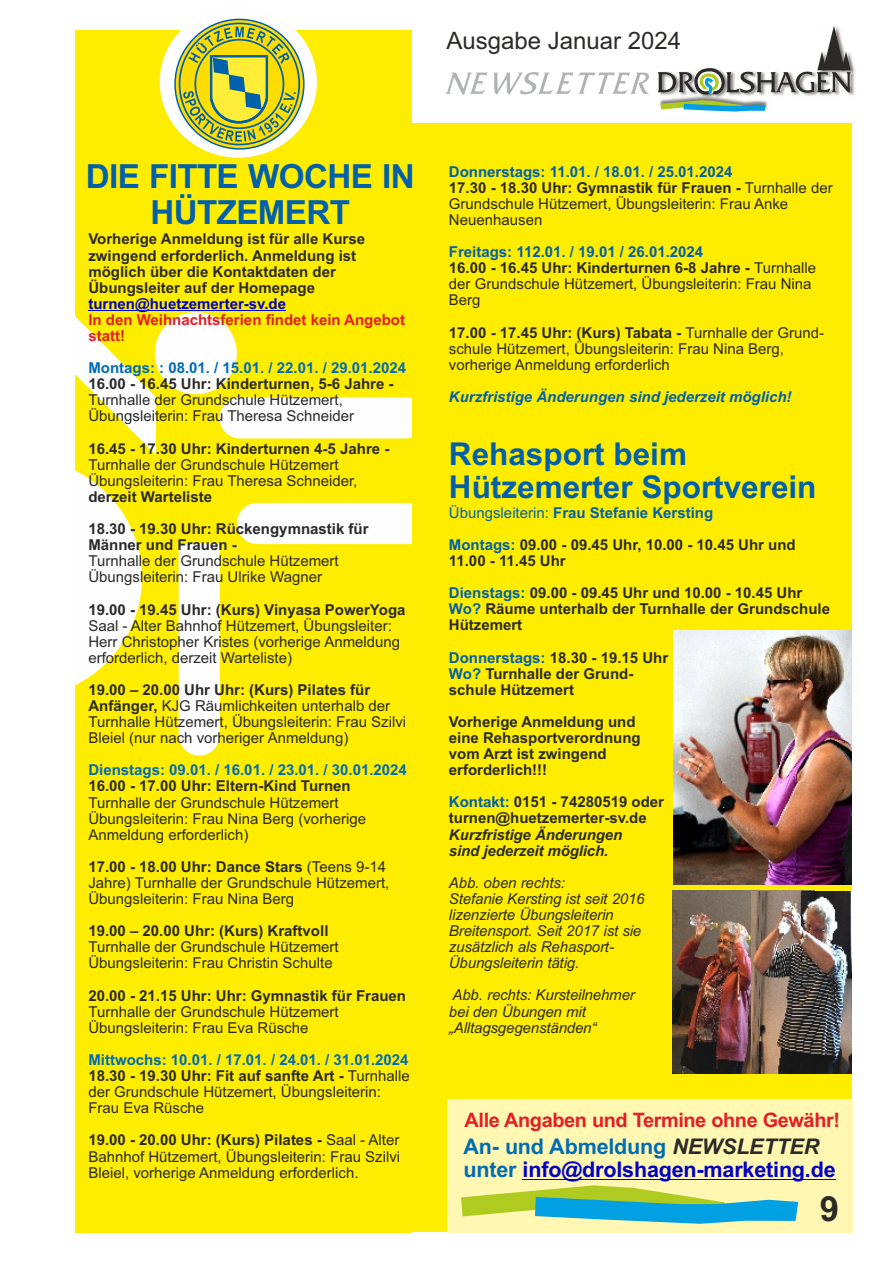
<style>
.page{position:relative;width:893px;height:1263px;background:#fff}
.page>*{position:absolute;margin:0;border:0;box-sizing:border-box;transform-origin:0 0}
.t1{font:700 34.8px "Arial";color:#2b2a29}
.t2{font:700 33.3px/36px "Arial";letter-spacing:-.02em;color:#0060aa;text-align:center}
.t3{font:700 31.5px/33.8px "Arial";color:#0060aa}
.t4{font:24px "Arial";color:#2b2a29}
.t5{font:700 21.6px/23.4px "Arial";letter-spacing:-.01em;color:#0000c4}
.t6{font:700 19.95px "Arial";letter-spacing:-.02em;color:#e31e24}
.t7{font:15px/16px "Arial";color:#2b2a29}
.t8{font:700 15px/16px "Arial";color:#2b2a29}
.t9{font:italic 15px/16px "Arial";letter-spacing:-.01em;color:#2b2a29}
.t10{font:700 15px "Arial";color:#006cb5}
.t11{font:700 15px/16px "Arial";color:#e31e24}
.t12{font:italic 700 15px "Arial";color:#0060aa}
.t13{font:italic 700 15px/16px "Arial";letter-spacing:-.01em;color:#2b2a29}
.t14{font:700 15px "Arial";color:#0000c4}
.s1{font-weight:700}
.s2{font-weight:700;color:#006cb5}
.s3{font-weight:700;color:#0060aa}
.s4{font-weight:400;color:#0060aa}
.s5{color:#0060aa}
.s6{color:#006cb5}
.s7{font-style:italic;color:#2b2a29}
</style>
<div class="page">
<div style="left:75px;top:124px;width:776px;height:1108px;background:#ffed00"></div>
<img style="left:672px;top:891px;width:79px;height:182px">
<img style="left:751px;top:891px;width:100px;height:182px">
<div style="left:75px;top:30px;width:337px;height:1202px;background:#ffed00"></div>
<div style="left:160px;top:6px;width:157px;height:152px;background:#fefefe;border-radius:50%"></div>
<svg style="left:174px;top:19px;width:131px;height:131px"></svg>
<div style="left:179px;top:23px;width:121px;height:122px;border:2px solid #0060aa;border-radius:50%"></div>
<svg style="left:183px;top:27px;width:113px;height:115px;background:#bcc149"></svg>
<svg style="left:75px;top:470px;width:67px;height:215px"></svg>
<svg style="left:75px;top:316px;width:81px;height:139px"></svg>
<div style="left:179px;top:543px;width:41px;height:212px;background:#fefefe"></div>
<div style="left:237px;top:503px;width:175px;height:41px;background:#fefefe"></div>
<div style="left:220px;top:397px;width:192px;height:41px;background:#fefefe"></div>
<div style="left:155px;top:312px;width:82px;height:82px;background:#fefefe;border-radius:50%"></div>
<hr style="left:88px;top:310px;width:198px;height:1px;background:#0000c4">
<img style="left:674px;top:631px;width:177px;height:253px">
<div style="left:447px;top:1099px;width:406px;height:133px;background:#fff7b2"></div>
<svg style="left:461px;top:1185px;width:337px;height:39px"></svg>
<hr style="left:523px;top:1179px;width:313px;height:1px;background:#0000c4">
<svg style="left:445px;top:72px;width:204px;height:23px"></svg>
<img style="left:657px;top:55px;width:198px;height:41px">
<svg style="left:658px;top:26px;width:193px;height:86px"></svg>
<h3 class="t4" style="left:446px;top:32px;width:236px">Ausgabe Januar 2024</h3>
<h2 class="t2" style="left:86px;top:161px;width:330px">DIE FITTE WOCHE IN<br>HÜTZEMERT</h2>
<p class="t8" style="left:88px;top:233px;width:278px">Vorherige Anmeldung ist für alle Kurse zwingend erforderlich. Anmeldung ist möglich über die Kontaktdaten der Übungsleiter auf der Homepage</p>
<p class="t14" style="left:88px;top:298px;width:199px">turnen@huetzemerter-sv.de</p>
<p class="t11" style="left:88px;top:313px;width:318px">In den Weihnachtsferien findet kein Angebot statt!</p>
<p class="t10" style="left:88px;top:362px;width:319px">Montags: : 08.01. / 15.01. / 22.01. / 29.01.2024</p>
<p class="t8" style="left:88px;top:377px;width:307px">16.00 - 16.45 Uhr: Kinderturnen, 5-6 Jahre -</p>
<p class="t7" style="left:88px;top:393px;width:267px">Turnhalle der Grundschule Hützemert,<br>Übungsleiterin: Frau Theresa Schneider</p>
<p class="t8" style="left:88px;top:442px;width:302px">16.45 - 17.30 Uhr: Kinderturnen 4-5 Jahre -</p>
<p class="t7" style="left:88px;top:458px;width:271px">Turnhalle der Grundschule Hützemert<br>Übungsleiterin: Frau Theresa Schneider,</p>
<p class="t8" style="left:88px;top:482px;width:282px;line-height:32.1px">derzeit Warteliste<br>18.30 - 19.30 Uhr: Rückengymnastik für</p>
<p class="t8" style="left:88px;top:538px;width:150px">Männer und Frauen -</p>
<p class="t7" style="left:88px;top:554px;width:252px">Turnhalle der Grundschule Hützemert<br>Übungsleiterin: Frau Ulrike Wagner</p>
<p class="t8" style="left:88px;top:603px;width:319px">19.00 - 19.45 Uhr: (Kurs) Vinyasa PowerYoga</p>
<p class="t7" style="left:88px;top:619px;width:313px">Saal - Alter Bahnhof Hützemert, Übungsleiter:<br>Herr Christopher Kristes (vorherige Anmeldung erforderlich, derzeit Warteliste)</p>
<p class="t7" style="left:88px;top:683px;width:319px"><span class="s1">19.00 – 20.00 Uhr Uhr: (Kurs) Pilates für Anfänger,</span> KJG Räumlichkeiten unterhalb der Turnhalle Hützemert, Übungsleiterin: Frau Szilvi Bleiel (nur nach vorheriger Anmeldung)</p>
<p class="t10" style="left:88px;top:764px;width:320px">Dienstags: 09.01. / 16.01. / 23.01. / 30.01.2024</p>
<p class="t8" style="left:88px;top:779px;width:264px">16.00 - 17.00 Uhr: Eltern-Kind Turnen</p>
<p class="t7" style="left:88px;top:796px;width:279px">Turnhalle der Grundschule Hützemert<br>Übungsleiterin: Frau Nina Berg (vorherige<br>Anmeldung erforderlich)</p>
<p class="t7" style="left:88px;top:860px;width:302px"><span class="s1">17.00 - 18.00 Uhr: Dance Stars</span> (Teens 9-14<br>Jahre) Turnhalle der Grundschule Hützemert,<br>Übungsleiterin: Frau Nina Berg</p>
<p class="t8" style="left:88px;top:924px;width:242px">19.00 – 20.00 Uhr: (Kurs) Kraftvoll</p>
<p class="t7" style="left:88px;top:940px;width:252px">Turnhalle der Grundschule Hützemert<br>Übungsleiterin: Frau Christin Schulte</p>
<p class="t8" style="left:88px;top:989px;width:319px">20.00 - 21.15 Uhr: Uhr: Gymnastik für Frauen</p>
<p class="t7" style="left:88px;top:1005px;width:252px">Turnhalle der Grundschule Hützemert<br>Übungsleiterin: Frau Eva Rüsche</p>
<p class="t7" style="left:88px;top:1053px;width:323px"><span class="s2">Mittwochs: 10.01. / 17.01. / 24.01. / 31.01.2024<br></span><span class="s1">18.30 - 19.30 Uhr: Fit auf sanfte Art -</span> Turnhalle der Grundschule Hützemert, Übungsleiterin:<br>Frau Eva Rüsche</p>
<p class="t7" style="left:88px;top:1133px;width:313px;text-align:justify"><span class="s1">19.00 - 20.00 Uhr: (Kurs) Pilates -</span> Saal - Alter Bahnhof Hützemert, Übungsleiterin: Frau Szilvi Bleiel, vorherige Anmeldung erforderlich.</p>
<p class="t7" style="left:449px;top:165px;width:385px"><span class="s3">Donnerstags: 11.01. / 18.01. / 25.01.2024<br></span><span class="s1">17.30 - 18.30 Uhr: Gymnastik für Frauen -</span> Turnhalle der Grundschule Hützemert, Übungsleiterin: Frau Anke Neuenhausen</p>
<p class="t7" style="left:449px;top:245px;width:369px"><span class="s3">Freitags: 112.01. / 19.01 / 26.01.2024<br></span><span class="s1">16.00 - 16.45 Uhr: Kinderturnen 6-8 Jahre -</span> Turnhalle der Grundschule Hützemert, Übungsleiterin: Frau Nina Berg</p>
<p class="t7" style="left:449px;top:326px;width:377px"><span class="s1">17.00 - 17.45 Uhr: (Kurs) Tabata -</span> Turnhalle der Grund&shy;schule Hützemert, Übungsleiterin: Frau Nina Berg, vorherige Anmeldung erforderlich</p>
<p class="t12" style="left:449px;top:391px;width:344px">Kurzfristige Änderungen sind jederzeit möglich!</p>
<h3 class="t3" style="left:449px;top:439px;width:369px">Rehasport beim<br>Hützemerter Sportverein</h3>
<p class="t8" style="left:449px;top:498px;width:348px;line-height:32.1px"><span class="s4">Übungsleiterin:</span> <span class="s5">Frau Stefanie Kersting<br>Montags:</span> 09.00 - 09.45 Uhr, 10.00 - 10.45 Uhr und</p>
<p class="t8" style="left:449px;top:546px;width:355px;line-height:32.1px">11.00 - 11.45 Uhr<br><span class="s5">Dienstags:</span> 09.00 - 09.45 Uhr und 10.00 - 10.45 Uhr</p>
<p class="t8" style="left:449px;top:602px;width:383px"><span class="s5">Wo?</span> Räume unterhalb der Turnhalle der Grundschule<br>Hützemert</p>
<p class="t8" style="left:449px;top:651px;width:221px"><span class="s5">Donnerstags:</span> 18.30 - 19.15 Uhr<br><span class="s5">Wo?</span> Turnhalle der Grund&shy;schule Hützemert</p>
<p class="t8" style="left:449px;top:715px;width:193px">Vorherige Anmeldung und eine Rehasportverordnung vom Arzt ist zwingend erforderlich!!!</p>
<p class="t8" style="left:449px;top:795px;width:217px"><span class="s5">Kontakt:</span> 0151 - 74280519 oder turnen@huetzemerter-sv.de</p>
<p class="t13" style="left:449px;top:828px;width:175px">Kurzfristige Änderungen sind jederzeit möglich.</p>
<p class="t9" style="left:449px;top:876px;width:197px">Abb. oben rechts:<br>Stefanie Kersting ist seit 2016 lizenzierte Übungsleiterin<br>Breitensport. Seit 2017 ist sie zusätzlich als Rehasport-<br>Übungsleiterin tätig.</p>
<p class="t9" style="left:449px;top:988px;width:187px">Abb. rechts: Kursteilnehmer bei den Übungen mit „Alltagsgegenständen“</p>
<h3 class="t6" style="left:465px;top:1113px;width:377px">Alle Angaben und Termine ohne Gewähr!</h3>
<h3 class="t5" style="left:463px;top:1136px;width:374px"><span class="s6">An- und Abmeldung</span> <span class="s7">NEWSLETTER </span><span class="s6">unter</span> info@drolshagen-marketing.de</h3>
<h1 class="t1" style="left:820px;top:1196px;width:21px">9</h1>
</div>
